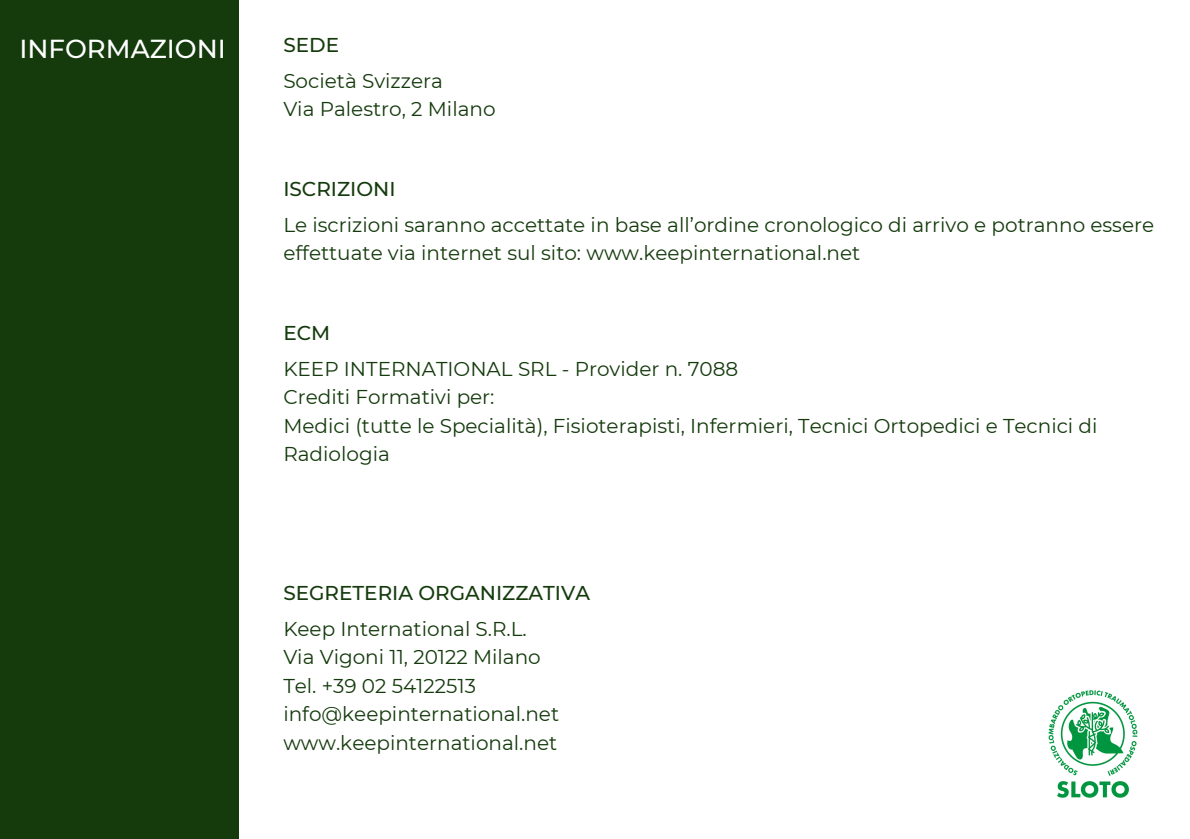
<style>
.page{position:relative;width:1190px;height:839px;background:#fff}
.page>*{position:absolute;margin:0;border:0;box-sizing:border-box;transform-origin:0 0}
.t1{font:500 26px "Montserrat";color:#fff}
.t2{font:20px/28.4px "Montserrat";color:#153b0d}
.t3{font:500 20px "Montserrat";color:#153b0d}
</style>
<div class="page">
<div style="left:0;top:0;width:239px;height:838px;background:#153b0d"></div>
<img style="left:1048px;top:690px;width:90px;height:108px">
<p class="t1" style="left:19px;top:33px;width:208px">INFORMAZIONI</p>
<p class="t3" style="left:283px;top:32px;width:57px">SEDE</p>
<p class="t2" style="left:283px;top:66px;width:161px">Società Svizzera</p>
<p class="t2" style="left:283px;top:95px;width:214px">Via Palestro, 2 Milano</p>
<p class="t3" style="left:283px;top:176px;width:114px">ISCRIZIONI</p>
<p class="t2" style="left:283px;top:210px;width:872px">Le iscrizioni saranno accettate in base all’ordine cronologico di arrivo e potranno essere effettuate via internet sul sito: www.keepinternational.net</p>
<p class="t3" style="left:283px;top:320px;width:48px">ECM</p>
<p class="t2" style="left:283px;top:354px;width:456px">KEEP INTERNATIONAL SRL - Provider n. 7088</p>
<p class="t2" style="left:283px;top:383px;width:213px">Crediti Formativi per:</p>
<p class="t2" style="left:283px;top:411px;width:816px">Medici (tutte le Specialità), Fisioterapisti, Infermieri, Tecnici Ortopedici e Tecnici di<br>Radiologia</p>
<p class="t3" style="left:283px;top:580px;width:308px">SEGRETERIA ORGANIZZATIVA</p>
<p class="t2" style="left:283px;top:614px;width:245px">Keep International S.R.L.</p>
<p class="t2" style="left:283px;top:642px;width:259px">Via Vigoni 11, 20122 Milano</p>
<p class="t2" style="left:283px;top:671px;width:194px">Tel. +39 02 54122513</p>
<p class="t2" style="left:283px;top:699px;width:277px">info@keepinternational.net</p>
<p class="t2" style="left:283px;top:728px;width:275px">www.keepinternational.net</p>
</div>
